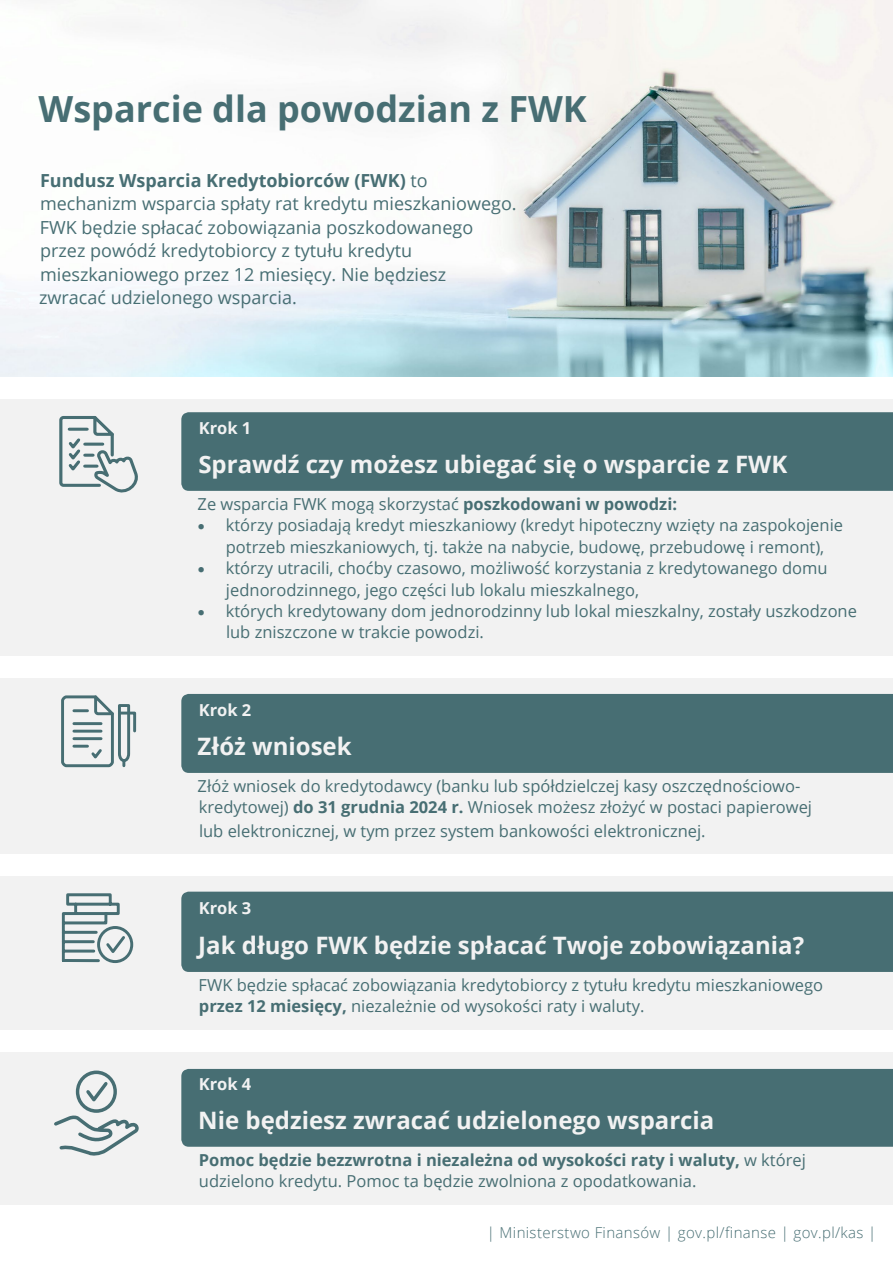
<style>
.page{position:relative;width:893px;height:1263px;background:#fff}
.page>*{position:absolute;margin:0;border:0;box-sizing:border-box;transform-origin:0 0}
.t1{font:700 36px "Open Sans";color:#476e73}
.t2{font:700 24px "Open Sans";color:#f2f2f2}
.t3{font:18px/23.4px "Open Sans";color:#476e73}
.t4{font:16.5px/21.5px "Open Sans";color:#476e73}
.t5{font:700 16.5px "Open Sans";color:#f2f2f2}
.t6{font:300 15px "Open Sans";letter-spacing:.025em;color:#476e73}
.s1{font-weight:700}
</style>
<div class="page">
<div style="left:0;top:399px;width:893px;height:257px;background:#f2f2f2"></div>
<div style="left:0;top:678px;width:893px;height:175px;background:#f2f2f2"></div>
<div style="left:0;top:876px;width:893px;height:153px;background:#f2f2f2"></div>
<div style="left:0;top:1052px;width:893px;height:152px;background:#f2f2f2"></div>
<img style="left:0;top:0;width:893px;height:376px">
<div style="left:181px;top:412px;width:712px;height:79px;background:#476e73"></div>
<div style="left:181px;top:694px;width:712px;height:79px;background:#476e73"></div>
<div style="left:181px;top:892px;width:712px;height:80px;background:#476e73"></div>
<div style="left:181px;top:1069px;width:712px;height:78px;background:#476e73"></div>
<svg style="left:54px;top:1070px;width:85px;height:86px"></svg>
<svg style="left:59px;top:416px;width:79px;height:76px"></svg>
<svg style="left:62px;top:893px;width:71px;height:70px"></svg>
<svg style="left:61px;top:695px;width:75px;height:72px"></svg>
<h1 class="t1" style="left:39px;top:84px;width:550px">Wsparcie dla powodzian z FWK</h1>
<p class="t3" style="left:39px;top:168px;width:479px"><span class="s1">Fundusz Wsparcia Kredytobiorców (FWK)</span> to mechanizm wsparcia spłaty rat kredytu mieszkaniowego.<br>FWK będzie spłacać zobowiązania poszkodowanego przez powódź kredytobiorcy z tytułu kredytu mieszkaniowego przez 12 miesięcy. Nie będziesz<br>zwracać udzielonego wsparcia.</p>
<p class="t5" style="left:199px;top:417px;width:54px">Krok 1</p>
<h2 class="t2" style="left:198px;top:448px;width:590px">Sprawdź czy możesz ubiegać się o wsparcie z FWK</h2>
<p class="t4" style="left:198px;top:493px;width:481px">Ze wsparcia FWK mogą skorzystać <span class="s1">poszkodowani w powodzi:</span></p>
<p class="t4" style="left:198px;top:514px;width:647px;text-align:center">• którzy posiadają kredyt mieszkaniowy (kredyt hipoteczny wzięty na zaspokojenie potrzeb mieszkaniowych, tj. także na nabycie, budowę, przebudowę i remont),</p>
<p class="t4" style="left:226px;top:557px;width:603px;text-indent:-28px">• którzy utracili, choćby czasowo, możliwość korzystania z kredytowanego domu jednorodzinnego, jego części lub lokalu mieszkalnego,</p>
<p class="t4" style="left:226px;top:600px;width:632px;text-indent:-28px">• których kredytowany dom jednorodzinny lub lokal mieszkalny, zostały uszkodzone lub zniszczone w trakcie powodzi.</p>
<p class="t5" style="left:199px;top:699px;width:54px">Krok 2</p>
<h2 class="t2" style="left:198px;top:730px;width:156px">Złóż wniosek</h2>
<p class="t4" style="left:198px;top:775px;width:616px">Złóż wniosek do kredytodawcy (banku lub spółdzielczej kasy oszczędnościowo&shy;kredytowej) <span class="s1">do 31 grudnia 2024 r.</span> Wniosek możesz złożyć w postaci papierowej</p>
<p class="t4" style="left:199px;top:819px;width:508px">lub elektronicznej, w tym przez system bankowości elektronicznej.</p>
<p class="t5" style="left:199px;top:896px;width:54px">Krok 3</p>
<h2 class="t2" style="left:198px;top:929px;width:607px">Jak długo FWK będzie spłacać Twoje zobowiązania?</h2>
<p class="t4" style="left:199px;top:974px;width:626px">FWK będzie spłacać zobowiązania kredytobiorcy z tytułu kredytu mieszkaniowego <span class="s1">przez 12 miesięcy,</span> niezależnie od wysokości raty i waluty.</p>
<p class="t5" style="left:199px;top:1073px;width:54px">Krok 4</p>
<h2 class="t2" style="left:198px;top:1104px;width:518px">Nie będziesz zwracać udzielonego wsparcia</h2>
<p class="t4" style="left:199px;top:1149px;width:609px"><span class="s1">Pomoc będzie bezzwrotna i niezależna od wysokości raty i waluty,</span> w której udzielono kredytu. Pomoc ta będzie zwolniona z opodatkowania.</p>
<p class="t6" style="left:487px;top:1222px;width:391px">| Ministerstwo Finansów | gov.pl/finanse | gov.pl/kas |</p>
</div>
